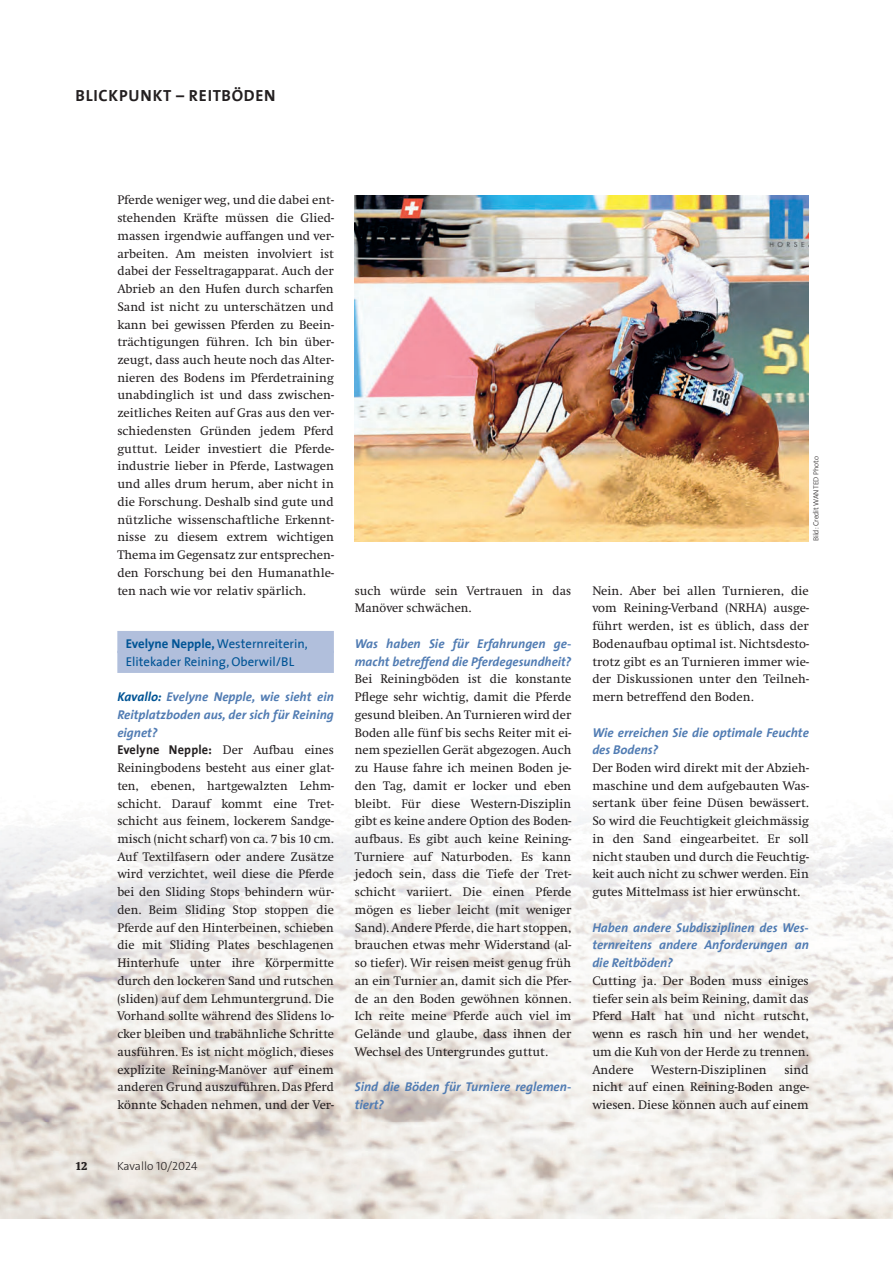
<style>
.page{position:relative;width:893px;height:1263px;background:#fff}
.page>*{position:absolute;margin:0;border:0;box-sizing:border-box;transform-origin:0 0}
.t1{font:700 16.2px "The Sans";letter-spacing:.045em;color:#231f20}
.t2{font:12.9px/17.7px "Swift";color:#231f20;text-align:justify}
.t3{font:italic 12.9px/17.7px "The Sans Bold Caps";color:#517cb3}
.t4{font:12.9px/17.7px "The Sans";color:#005495}
.t5{font:700 12.9px "The Sans";letter-spacing:.015em;color:#231f20;scale:.96 1}
.t6{font:300 11.85px "The Sans Trial";color:#231f20}
.t7{font:700 condensed 11.85px "Swift";color:#231f20}
.t8{font:300 7.35px "The Sans";color:#231f20}
.s1{font-weight:700}
.s2{color:#005495}
.s3{font-family:"Swift";font-weight:400}
</style>
<div class="page">
<img style="left:0;top:817px;width:893px;height:401px">
<div style="left:117px;top:631px;width:217px;height:22px;background:#b1bfdc"></div>
<div style="left:117px;top:651px;width:217px;height:22px;background:#b1bfdc"></div>
<img style="left:355px;top:195px;width:454px;height:346px">
<p class="t1" style="left:76px;top:89px;width:201px">BLICKPUNKT – REITBÖDEN</p>
<p class="t2" style="left:117px;top:193px;width:218px">Pferde weniger weg, und die dabei ent&shy;stehenden Kräfte müssen die Glied&shy;massen irgendwie auffangen und ver&shy;arbeiten. Am meisten involviert ist dabei der Fesseltragapparat. Auch der Abrieb an den Hufen durch scharfen Sand ist nicht zu unterschätzen und kann bei gewissen Pferden zu Beein&shy;trächtigungen führen. Ich bin über&shy;zeugt, dass auch heute noch das Alter&shy;nieren des Bodens im Pferdetraining unabdinglich ist und dass zwischen&shy;zeitliches Reiten auf Gras aus den ver&shy;schiedensten Gründen jedem Pferd guttut. Leider investiert die Pferde&shy;industrie lieber in Pferde, Lastwagen und alles drum herum, aber nicht in die Forschung. Deshalb sind gute und nützliche wissenschaftliche Erkennt&shy;nisse zu diesem extrem wichtigen Thema im Gegensatz zur entsprechen&shy;den Forschung bei den Humanathle&shy;ten nach wie vor relativ spärlich.</p>
<p class="t4" style="left:126px;top:635px;width:184px"><span class="s1">Evelyne Nepple,</span> Westernreiterin,<br>Elitekader Reining, Oberwil/BL</p>
<p class="t3" style="left:117px;top:688px;width:218px;text-align:justify"><span class="s2">Kavallo:</span> Evelyne Nepple, wie sieht ein Reitplatzboden aus, der sich für Reining eignet?</p>
<p class="t5" style="left:117px;top:745px;width:227px">Evelyne Nepple: <span class="s3">Der Aufbau eines</span></p>
<p class="t2" style="left:117px;top:760px;width:218px">Reiningbodens besteht aus einer glat&shy;ten, ebenen, hartgewalzten Lehm&shy;schicht. Darauf kommt eine Tret&shy;schicht aus feinem, lockerem Sandge&shy;misch (nicht scharf) von ca. 7 bis 10 cm.<br>Auf Textilfasern oder andere Zusätze wird verzichtet, weil diese die Pferde bei den Sliding Stops behindern wür&shy;den. Beim Sliding Stop stoppen die Pferde auf den Hinterbeinen, schieben die mit Sliding Plates beschlagenen Hinterhufe unter ihre Körpermitte durch den lockeren Sand und rutschen (sliden) auf dem Lehmuntergrund. Die Vorhand sollte während des Slidens lo&shy;cker bleiben und trabähnliche Schritte ausführen. Es ist nicht möglich, dieses explizite Reining-Manöver auf einem anderen Grund auszuführen. Das Pferd könnte Schaden nehmen, und der Ver-</p>
<p class="t2" style="left:355px;top:583px;width:218px">such würde sein Vertrauen in das<br>Manöver schwächen.</p>
<p class="t3" style="left:355px;top:635px;width:218px">Was haben Sie für Erfahrungen ge&shy;macht betreffend die Pferdegesundheit?</p>
<p class="t2" style="left:355px;top:671px;width:218px">Bei Reiningböden ist die konstante Pflege sehr wichtig, damit die Pferde gesund bleiben. An Turnieren wird der Boden alle fünf bis sechs Reiter mit ei&shy;nem speziellen Gerät abgezogen. Auch zu Hause fahre ich meinen Boden je&shy;den Tag, damit er locker und eben bleibt. Für diese Western-Disziplin gibt es keine andere Option des Boden&shy;aufbaus. Es gibt auch keine Reining-Turniere auf Naturboden. Es kann jedoch sein, dass die Tiefe der Tret&shy;schicht variiert. Die einen Pferde mögen es lieber leicht (mit weniger Sand). Andere Pferde, die hart stoppen, brauchen etwas mehr Widerstand (al&shy;so tiefer). Wir reisen meist genug früh an ein Turnier an, damit sich die Pfer&shy;de an den Boden gewöhnen können.<br>Ich reite meine Pferde auch viel im Gelände und glaube, dass ihnen der Wechsel des Untergrundes guttut.</p>
<p class="t3" style="left:355px;top:1079px;width:218px">Sind die Böden für Turniere reglemen&shy;tiert?</p>
<p class="t7" style="left:75px;top:1159px;width:13px">12</p>
<p class="t6" style="left:117px;top:1159px;width:82px">Kavallo 10/2024</p>
<p class="t8" style="left:813px;top:541px;width:87px;rotate:-90deg">Bild: Credit WANTED Photo</p>
<p class="t2" style="left:592px;top:583px;width:218px">Nein. Aber bei allen Turnieren, die vom Reining-Verband (NRHA) ausge&shy;führt werden, ist es üblich, dass der Bodenaufbau optimal ist. Nichtsdesto&shy;trotz gibt es an Turnieren immer wie&shy;der Diskussionen unter den Teilneh&shy;mern betreffend den Boden.</p>
<p class="t3" style="left:592px;top:724px;width:218px">Wie erreichen Sie die optimale Feuchte des Bodens?</p>
<p class="t2" style="left:592px;top:760px;width:218px">Der Boden wird direkt mit der Abzieh&shy;maschine und dem aufgebauten Was&shy;sertank über feine Düsen bewässert.<br>So wird die Feuchtigkeit gleichmässig in den Sand eingearbeitet. Er soll nicht stauben und durch die Feuchtig&shy;keit auch nicht zu schwer werden. Ein gutes Mittelmass ist hier erwünscht.</p>
<p class="t3" style="left:592px;top:919px;width:218px;text-align:justify">Haben andere Subdisziplinen des Wes&shy;ternreitens andere Anforderungen an die Reitböden?</p>
<p class="t2" style="left:592px;top:973px;width:218px">Cutting ja. Der Boden muss einiges tiefer sein als beim Reining, damit das Pferd Halt hat und nicht rutscht, wenn es rasch hin und her wendet, um die Kuh von der Herde zu trennen.<br>Andere</p>
<p class="t2" style="left:592px;top:1062px;width:218px;text-indent:192px">sind nicht auf einen Reining-Boden ange&shy;wiesen. Diese können auch auf einem</p>
<p class="t2" style="left:651px;top:1062px;width:117px">Western-Disziplinen</p>
</div>
